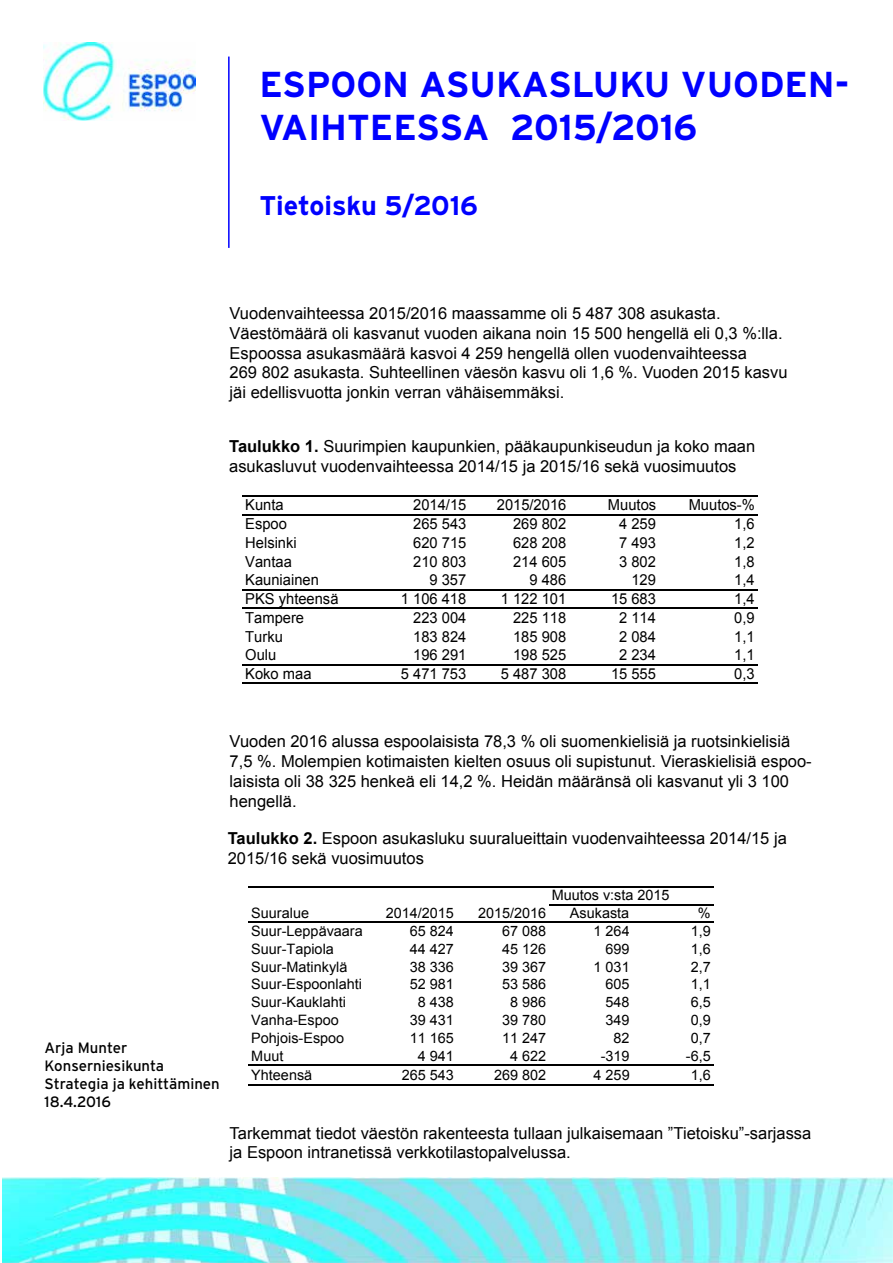
<style>
.page{position:relative;width:893px;height:1263px;background:#fff}
.page>*{position:absolute;margin:0;border:0;box-sizing:border-box;transform-origin:0 0}
.t1{font:700 36px/43.2px "Interstate";color:#00f}
.t2{font:700 27px "Interstate";color:#00f}
.t3{font:16.5px/19.8px "Arial";color:#000}
.t4{font:15.15px "Arial";color:#000}
.t5{font:15px/18px "Interstate";color:#000}
.t6{font:14.4px "Arial";color:#000}
.s1{font-weight:700}
</style>
<div class="page">
<img style="left:44px;top:43px;width:151px;height:78px">
<hr style="left:228px;top:57px;width:2px;height:191px;background:#00f">
<img style="left:2px;top:1178px;width:891px;height:85px">
<hr style="left:249px;top:886px;width:465px;height:1px;background:#000">
<hr style="left:549px;top:904px;width:165px;height:1px;background:#000">
<hr style="left:249px;top:922px;width:465px;height:1px;background:#000">
<hr style="left:249px;top:1064px;width:465px;height:1px;background:#000">
<hr style="left:249px;top:1084px;width:465px;height:1px;background:#000">
<hr style="left:243px;top:495px;width:515px;height:1px;background:#000">
<hr style="left:243px;top:514px;width:515px;height:1px;background:#000">
<hr style="left:243px;top:589px;width:515px;height:1px;background:#000">
<hr style="left:243px;top:608px;width:515px;height:1px;background:#000">
<hr style="left:243px;top:664px;width:515px;height:1px;background:#000">
<hr style="left:243px;top:683px;width:515px;height:1px;background:#000">
<h1 class="t1" style="left:259px;top:63px;width:592px">ESPOON ASUKASLUKU VUODEN-<br>VAIHTEESSA 2015/2016</h1>
<h2 class="t2" style="left:259px;top:191px;width:220px">Tietoisku 5/2016</h2>
<p class="t3" style="left:230px;top:303px;width:560px">Vuodenvaihteessa 2015/2016 maassamme oli 5 487 308 asukasta.<br>Väestömäärä oli kasvanut vuoden aikana noin 15 500 hengellä eli 0,3 %:lla.<br>Espoossa asukasmäärä kasvoi 4 259 hengellä ollen vuodenvaihteessa<br>269 802 asukasta. Suhteellinen väesön kasvu oli 1,6 %. Vuoden 2015 kasvu jäi edellisvuotta jonkin verran vähäisemmäksi.</p>
<p class="t3" style="left:229px;top:437px;width:528px"><span class="s1">Taulukko 1.</span> Suurimpien kaupunkien, pääkaupunkiseudun ja koko maan asukasluvut vuodenvaihteessa 2014/15 ja 2015/16 sekä vuosimuutos</p>
<p class="t4" style="left:245px;top:495px;width:40px">Kunta</p>
<p class="t4" style="left:413px;top:495px;width:55px">2014/15</p>
<p class="t4" style="left:497px;top:495px;width:71px">2015/2016</p>
<p class="t4" style="left:608px;top:495px;width:50px">Muutos</p>
<p class="t4" style="left:689px;top:495px;width:68px">Muutos-%</p>
<p class="t4" style="left:245px;top:514px;width:43px">Espoo</p>
<p class="t4" style="left:413px;top:514px;width:55px">265 543</p>
<p class="t4" style="left:513px;top:514px;width:55px">269 802</p>
<p class="t4" style="left:619px;top:514px;width:38px">4 259</p>
<p class="t4" style="left:734px;top:514px;width:22px">1,6</p>
<p class="t4" style="left:245px;top:533px;width:53px">Helsinki</p>
<p class="t4" style="left:413px;top:533px;width:55px">620 715</p>
<p class="t4" style="left:513px;top:533px;width:55px">628 208</p>
<p class="t4" style="left:619px;top:533px;width:38px">7 493</p>
<p class="t4" style="left:734px;top:533px;width:22px">1,2</p>
<p class="t4" style="left:245px;top:551px;width:48px">Vantaa</p>
<p class="t4" style="left:413px;top:551px;width:55px">210 803</p>
<p class="t4" style="left:513px;top:551px;width:55px">214 605</p>
<p class="t4" style="left:619px;top:551px;width:38px">3 802</p>
<p class="t4" style="left:734px;top:551px;width:22px">1,8</p>
<p class="t4" style="left:245px;top:570px;width:75px">Kauniainen</p>
<p class="t4" style="left:429px;top:570px;width:38px">9 357</p>
<p class="t4" style="left:529px;top:570px;width:38px">9 486</p>
<p class="t4" style="left:631px;top:570px;width:26px">129</p>
<p class="t4" style="left:734px;top:570px;width:22px">1,4</p>
<p class="t4" style="left:245px;top:589px;width:95px">PKS yhteensä</p>
<p class="t4" style="left:401px;top:589px;width:67px">1 106 418</p>
<p class="t4" style="left:501px;top:589px;width:67px">1 122 101</p>
<p class="t4" style="left:611px;top:589px;width:46px">15 683</p>
<p class="t4" style="left:734px;top:589px;width:22px">1,4</p>
<p class="t4" style="left:245px;top:608px;width:60px">Tampere</p>
<p class="t4" style="left:413px;top:608px;width:55px">223 004</p>
<p class="t4" style="left:513px;top:608px;width:55px">225 118</p>
<p class="t4" style="left:619px;top:608px;width:38px">2 114</p>
<p class="t4" style="left:734px;top:608px;width:22px">0,9</p>
<p class="t4" style="left:245px;top:626px;width:39px">Turku</p>
<p class="t4" style="left:413px;top:626px;width:55px">183 824</p>
<p class="t4" style="left:513px;top:626px;width:55px">185 908</p>
<p class="t4" style="left:619px;top:626px;width:38px">2 084</p>
<p class="t4" style="left:734px;top:626px;width:22px">1,1</p>
<p class="t4" style="left:245px;top:645px;width:33px">Oulu</p>
<p class="t4" style="left:413px;top:645px;width:55px">196 291</p>
<p class="t4" style="left:513px;top:645px;width:55px">198 525</p>
<p class="t4" style="left:619px;top:645px;width:38px">2 234</p>
<p class="t4" style="left:734px;top:645px;width:22px">1,1</p>
<p class="t4" style="left:245px;top:664px;width:68px">Koko maa</p>
<p class="t4" style="left:401px;top:664px;width:67px">5 471 753</p>
<p class="t4" style="left:501px;top:664px;width:67px">5 487 308</p>
<p class="t4" style="left:611px;top:664px;width:46px">15 555</p>
<p class="t4" style="left:734px;top:664px;width:22px">0,3</p>
<p class="t3" style="left:230px;top:732px;width:584px">Vuoden 2016 alussa espoolaisista 78,3 % oli suomenkielisiä ja ruotsinkielisiä 7,5 %. Molempien kotimaisten kielten osuus oli supistunut. Vieraskielisiä espoo&shy;laisista oli 38 325 henkeä eli 14,2 %. Heidän määränsä oli kasvanut yli 3 100 hengellä.</p>
<p class="t3" style="left:228px;top:829px;width:561px"><span class="s1">Taulukko 2.</span> Espoon asukasluku suuralueittain vuodenvaihteessa 2014/15 ja<br>2015/16 sekä vuosimuutos</p>
<p class="t5" style="left:45px;top:1038px;width:177px">Arja Munter<br>Konserniesikunta<br>Strategia ja kehittäminen<br>18.4.2016</p>
<p class="t6" style="left:552px;top:886px;width:119px">Muutos v:sta 2015</p>
<p class="t6" style="left:251px;top:904px;width:59px">Suuralue</p>
<p class="t6" style="left:386px;top:904px;width:70px">2014/2015</p>
<p class="t6" style="left:478px;top:904px;width:70px">2015/2016</p>
<p class="t6" style="left:570px;top:904px;width:61px">Asukasta</p>
<p class="t6" style="left:698px;top:904px;width:14px">%</p>
<p class="t6" style="left:251px;top:921px;width:113px">Suur-Leppävaara</p>
<p class="t6" style="left:410px;top:921px;width:46px">65 824</p>
<p class="t6" style="left:502px;top:921px;width:46px">67 088</p>
<p class="t6" style="left:594px;top:921px;width:38px">1 264</p>
<p class="t6" style="left:691px;top:921px;width:22px">1,9</p>
<p class="t6" style="left:251px;top:939px;width:84px">Suur-Tapiola</p>
<p class="t6" style="left:410px;top:939px;width:46px">44 427</p>
<p class="t6" style="left:502px;top:939px;width:46px">45 126</p>
<p class="t6" style="left:606px;top:939px;width:26px">699</p>
<p class="t6" style="left:691px;top:939px;width:22px">1,6</p>
<p class="t6" style="left:251px;top:957px;width:98px">Suur-Matinkylä</p>
<p class="t6" style="left:410px;top:957px;width:46px">38 336</p>
<p class="t6" style="left:502px;top:957px;width:46px">39 367</p>
<p class="t6" style="left:594px;top:957px;width:38px">1 031</p>
<p class="t6" style="left:691px;top:957px;width:22px">2,7</p>
<p class="t6" style="left:251px;top:975px;width:112px">Suur-Espoonlahti</p>
<p class="t6" style="left:410px;top:975px;width:46px">52 981</p>
<p class="t6" style="left:502px;top:975px;width:46px">53 586</p>
<p class="t6" style="left:606px;top:975px;width:26px">605</p>
<p class="t6" style="left:691px;top:975px;width:22px">1,1</p>
<p class="t6" style="left:251px;top:993px;width:96px">Suur-Kauklahti</p>
<p class="t6" style="left:418px;top:993px;width:38px">8 438</p>
<p class="t6" style="left:510px;top:993px;width:38px">8 986</p>
<p class="t6" style="left:606px;top:993px;width:26px">548</p>
<p class="t6" style="left:691px;top:993px;width:22px">6,5</p>
<p class="t6" style="left:251px;top:1010px;width:89px">Vanha-Espoo</p>
<p class="t6" style="left:410px;top:1010px;width:46px">39 431</p>
<p class="t6" style="left:502px;top:1010px;width:46px">39 780</p>
<p class="t6" style="left:606px;top:1010px;width:26px">349</p>
<p class="t6" style="left:691px;top:1010px;width:22px">0,9</p>
<p class="t6" style="left:251px;top:1028px;width:95px">Pohjois-Espoo</p>
<p class="t6" style="left:410px;top:1028px;width:46px">11 165</p>
<p class="t6" style="left:502px;top:1028px;width:46px">11 247</p>
<p class="t6" style="left:614px;top:1028px;width:18px">82</p>
<p class="t6" style="left:691px;top:1028px;width:22px">0,7</p>
<p class="t6" style="left:251px;top:1046px;width:34px">Muut</p>
<p class="t6" style="left:418px;top:1046px;width:38px">4 941</p>
<p class="t6" style="left:510px;top:1046px;width:38px">4 622</p>
<p class="t6" style="left:601px;top:1046px;width:30px">-319</p>
<p class="t6" style="left:686px;top:1046px;width:26px">-6,5</p>
<p class="t6" style="left:251px;top:1066px;width:62px">Yhteensä</p>
<p class="t6" style="left:402px;top:1066px;width:54px">265 543</p>
<p class="t6" style="left:494px;top:1066px;width:54px">269 802</p>
<p class="t6" style="left:594px;top:1066px;width:38px">4 259</p>
<p class="t6" style="left:691px;top:1066px;width:22px">1,6</p>
<p class="t3" style="left:230px;top:1123px;width:583px">Tarkemmat tiedot väestön rakenteesta tullaan julkaisemaan ”Tietoisku”-sarjassa ja Espoon intranetissä verkkotilastopalvelussa.</p>
</div>
